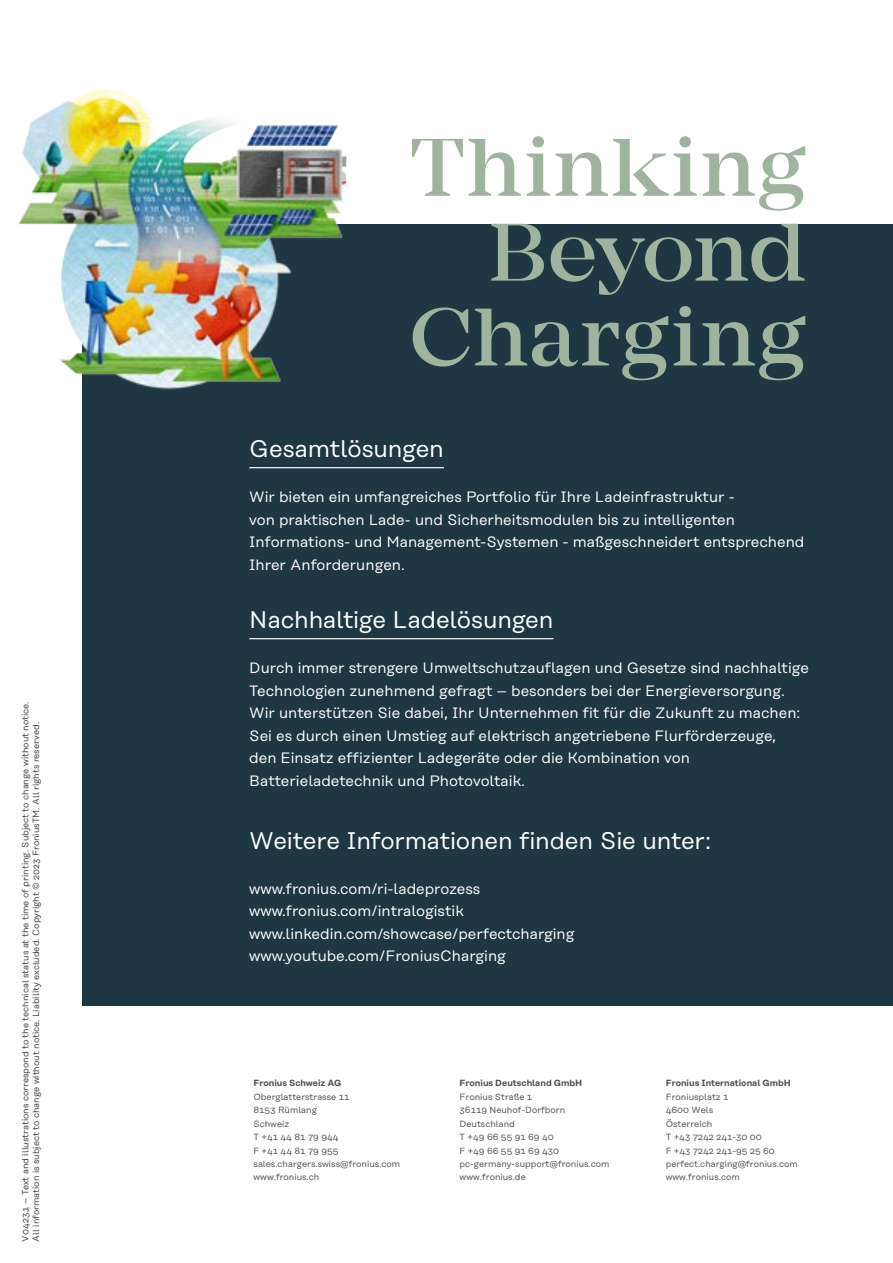
<style>
.page{position:relative;width:893px;height:1263px;background:#fff}
.page>*{position:absolute;margin:0;border:0;box-sizing:border-box;transform-origin:0 0}
.t1{font:500 84.9px/84.9px "Mirador";letter-spacing:.01em;color:#9fb39e;text-align:right}
.t2{font:24px "Rational Text";letter-spacing:-.01em;color:#fff}
.t3{font:15px/22.5px "Rational Text";color:#fff}
.t4{font:9px/13.4px "Rational Text";color:#4b4c4d}
.t5{font:9px/10.8px "Rational Text";color:#3e3e3f}
.t6{font:600 9px "Rational Text";color:#4b4c4d}
</style>
<div class="page">
<div style="left:82px;top:224px;width:811px;height:782px;background:#1f3643"></div>
<img style="left:18px;top:89px;width:329px;height:301px">
<hr style="left:249px;top:467px;width:195px;height:1px;background:#fff">
<hr style="left:249px;top:638px;width:304px;height:1px;background:#fff">
<p class="t5" style="left:20px;top:1242px;width:542px;rotate:-90deg">V0423.1 – Text and illustrations correspond to the technical status at the time of printing. Subject to change without notice.<br>All information is subject to change without notice. Liability excluded. Copyright © 2023 FroniusTM. All rights reserved.</p>
<h1 class="t1" style="left:409px;top:126px;width:398px">Thinking<br>Beyond<br>Charging</h1>
<h2 class="t2" style="left:249px;top:435px;width:196px">Gesamtlösungen</h2>
<p class="t3" style="left:249px;top:486px;width:557px">Wir bieten ein umfangreiches Portfolio für Ihre Ladeinfrastruktur -<br>von praktischen Lade- und Sicherheitsmodulen bis zu intelligenten Informations- und Management-Systemen - maßgeschneidert entsprechend Ihrer Anforderungen.</p>
<h2 class="t2" style="left:249px;top:606px;width:306px">Nachhaltige Ladelösungen</h2>
<p class="t3" style="left:249px;top:657px;width:561px">Durch immer strengere Umweltschutzauflagen und Gesetze sind nachhaltige Technologien zunehmend gefragt – besonders bei der Energieversorgung.<br>Wir unterstützen Sie dabei, Ihr Unternehmen fit für die Zukunft zu machen:<br>Sei es durch einen Umstieg auf elektrisch angetriebene Flurförderzeuge,<br>den Einsatz effizienter Ladegeräte oder die Kombination von Batterieladetechnik und Photovoltaik.</p>
<h2 class="t2" style="left:249px;top:827px;width:463px">Weitere Informationen finden Sie unter:</h2>
<p class="t3" style="left:249px;top:877px;width:327px">www.fronius.com/ri-ladeprozess www.fronius.com/intralogistik www.linkedin.com/showcase/perfectcharging www.youtube.com/FroniusCharging</p>
<p class="t6" style="left:254px;top:1078px;width:89px">Fronius Schweiz AG</p>
<p class="t4" style="left:254px;top:1090px;width:148px">Oberglatterstrasse 11<br>8153 Rümlang<br>Schweiz<br>T +41 44 81 79 944<br>F +41 44 81 79 955 sales.chargers.swiss@fronius.com www.fronius.ch</p>
<p class="t6" style="left:460px;top:1078px;width:124px">Fronius Deutschland GmbH</p>
<p class="t4" style="left:460px;top:1090px;width:151px">Fronius Straße 1<br>36119 Neuhof-Dorfborn<br>Deutschland<br>T +49 66 55 91 69 40<br>F +49 66 55 91 69 430 pc-germany-support@fronius.com www.fronius.de</p>
<p class="t6" style="left:666px;top:1078px;width:127px">Fronius International GmbH</p>
<p class="t4" style="left:666px;top:1090px;width:134px">Froniusplatz 1<br>4600 Wels<br>Österreich<br>T +43 7242 241-30 00<br>F +43 7242 241-95 25 60 perfect.charging@fronius.com www.fronius.com</p>
</div>
